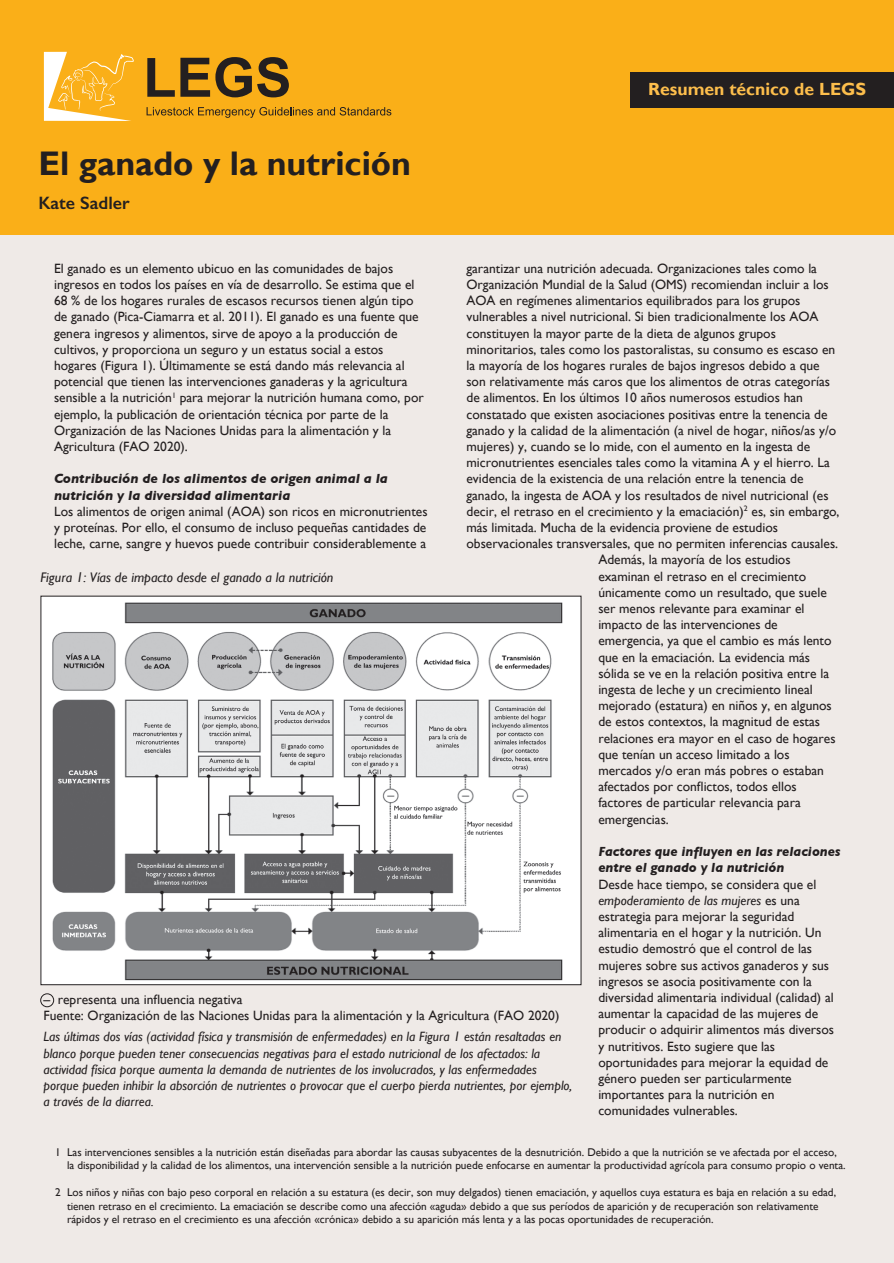
<style>
.page{position:relative;width:894px;height:1263px;background:#fff}
.page>*{position:absolute;margin:0;border:0;box-sizing:border-box;transform-origin:0 0}
.t1{font:700 34.05px "Gill Sans";color:#231f20}
.t2{font:600 18px "Gill Sans";color:#231f20}
.t3{font:700 17.55px "Gill Sans";color:#fdbe4c}
.t4{font:italic 13.8px "Gill Sans";color:#231f20}
.t5{font:13.5px/16.2px "Gill Sans";color:#231f20}
.t6{font:italic 13.5px/16.2px "Gill Sans";color:#231f20}
.t7{font:italic 700 13.5px/16.2px "Gill Sans";color:#231f20}
.t8{font:11.25px/13.5px "Gill Sans";color:#231f20}
.s1{font-style:italic}
</style>
<div class="page">
<div style="left:0;top:0;width:893px;height:1263px;background:#efeae7"></div>
<div style="left:0;top:0;width:893px;height:234px;background:#faaf18"></div>
<svg style="left:44px;top:52px;width:90px;height:69px"></svg>
<svg style="left:147px;top:57px;width:142px;height:40px"></svg>
<svg style="left:146px;top:107px;width:245px;height:11px"></svg>
<div style="left:630px;top:73px;width:263px;height:35px;background:#231f20"></div>
<div style="left:41px;top:596px;width:539px;height:388px;background:#fff"></div>
<img style="left:52px;top:602px;width:511px;height:379px">
<div style="left:40px;top:993px;width:14px;height:14px;border:1px solid #231f20;border-radius:50%"></div>
<h1 class="t1" style="left:38px;top:143px;width:374px">El ganado y la nutrición</h1>
<h2 class="t2" style="left:38px;top:191px;width:93px">Kate Sadler</h2>
<p class="t3" style="left:648px;top:79px;width:219px">Resumen técnico de LEGS</p>
<p class="t5" style="left:466px;top:260px;width:352px">garantizar una nutrición adecuada. Organizaciones tales como la</p>
<p class="t5" style="left:466px;top:276px;width:363px">Organización Mundial de la Salud (OMS) recomiendan incluir a los</p>
<p class="t5" style="left:466px;top:292px;width:335px">AOA en regímenes alimentarios equilibrados para los grupos</p>
<p class="t5" style="left:466px;top:308px;width:353px">vulnerables a nivel nutricional. Si bien tradicionalmente los AOA</p>
<p class="t5" style="left:466px;top:325px;width:311px">constituyen la mayor parte de la dieta de algunos grupos</p>
<p class="t5" style="left:466px;top:341px;width:370px">minoritarios, tales como los pastoralistas, su consumo es escaso en</p>
<p class="t5" style="left:466px;top:357px;width:354px">la mayoría de los hogares rurales de bajos ingresos debido a que</p>
<p class="t5" style="left:466px;top:373px;width:365px">son relativamente más caros que los alimentos de otras categorías</p>
<p class="t5" style="left:466px;top:389px;width:338px">de alimentos. En los últimos 10 años numerosos estudios han</p>
<p class="t5" style="left:466px;top:406px;width:362px">constatado que existen asociaciones positivas entre la tenencia de</p>
<p class="t5" style="left:466px;top:422px;width:371px">ganado y la calidad de la alimentación (a nivel de hogar, niños/as y/o</p>
<p class="t5" style="left:466px;top:438px;width:345px">mujeres) y, cuando se lo mide, con el aumento en la ingesta de</p>
<p class="t5" style="left:466px;top:454px;width:365px">micronutrientes esenciales tales como la vitamina A y el hierro. La</p>
<p class="t5" style="left:466px;top:470px;width:338px">evidencia de la existencia de una relación entre la tenencia de</p>
<p class="t5" style="left:466px;top:487px;width:363px">ganado, la ingesta de AOA y los resultados de nivel nutricional (es</p>
<p class="t5" style="left:466px;top:503px;width:374px">decir, el retraso en el crecimiento y la emaciación)<sup>2</sup> es, sin embargo,</p>
<p class="t5" style="left:466px;top:519px;width:313px">más limitada. Mucha de la evidencia proviene de estudios</p>
<p class="t5" style="left:466px;top:535px;width:373px">observacionales transversales, que no permiten inferencias causales.</p>
<p class="t5" style="left:598px;top:551px;width:194px">Además, la mayoría de los estudios</p>
<p class="t5" style="left:598px;top:568px;width:209px">examinan el retraso en el crecimiento</p>
<p class="t5" style="left:598px;top:584px;width:230px">únicamente como un resultado, que suele</p>
<p class="t5" style="left:598px;top:600px;width:207px">ser menos relevante para examinar el</p>
<p class="t5" style="left:598px;top:616px;width:181px">impacto de las intervenciones de</p>
<p class="t5" style="left:598px;top:632px;width:234px">emergencia, ya que el cambio es más lento</p>
<p class="t5" style="left:598px;top:649px;width:213px">que en la emaciación. La evidencia más</p>
<p class="t5" style="left:598px;top:665px;width:232px">sólida se ve en la relación positiva entre la</p>
<p class="t5" style="left:598px;top:681px;width:216px">ingesta de leche y un crecimiento lineal</p>
<p class="t5" style="left:598px;top:697px;width:235px">mejorado (estatura) en niños y, en algunos</p>
<p class="t5" style="left:598px;top:713px;width:223px">de estos contextos, la magnitud de estas</p>
<p class="t5" style="left:598px;top:730px;width:239px">relaciones era mayor en el caso de hogares</p>
<p class="t5" style="left:598px;top:746px;width:193px">que tenían un acceso limitado a los</p>
<p class="t5" style="left:598px;top:762px;width:227px">mercados y/o eran más pobres o estaban</p>
<p class="t5" style="left:598px;top:778px;width:200px">afectados por conflictos, todos ellos</p>
<p class="t5" style="left:598px;top:794px;width:204px">factores de particular relevancia para</p>
<p class="t5" style="left:598px;top:811px;width:72px">emergencias.</p>
<p class="t7" style="left:598px;top:843px;width:243px">Factores que influyen en las relaciones entre el ganado y la nutrición</p>
<p class="t5" style="left:598px;top:875px;width:237px">Desde hace tiempo, se considera que el <span class="s1">empoderamiento de las mujeres</span> es una estrategia para mejorar la seguridad alimentaria en el hogar y la nutrición. Un estudio demostró que el control de las mujeres sobre sus activos ganaderos y sus ingresos se asocia positivamente con la diversidad alimentaria individual (calidad) al aumentar la capacidad de las mujeres de producir o adquirir alimentos más diversos y nutritivos. Esto sugiere que las oportunidades para mejorar la equidad de género pueden ser particularmente importantes para la nutrición en comunidades vulnerables.</p>
<p class="t8" style="left:67px;top:1145px;width:779px;text-indent:-12px">1 Las intervenciones sensibles a la nutrición están diseñadas para abordar las causas subyacentes de la desnutrición. Debido a que la nutrición se ve afectada por el acceso, la disponibilidad y la calidad de los alimentos, una intervención sensible a la nutrición puede enfocarse en aumentar la productividad agrícola para consumo propio o venta.</p>
<p class="t8" style="left:67px;top:1185px;width:770px;text-indent:-12px">2 Los niños y niñas con bajo peso corporal en relación a su estatura (es decir, son muy delgados) tienen emaciación, y aquellos cuya estatura es baja en relación a su edad, tienen retraso en el crecimiento. La emaciación se describe como una afección «aguda» debido a que sus períodos de aparición y de recuperación son relativamente rápidos y el retraso en el crecimiento es una afección «crónica» debido a su aparición más lenta y a las pocas oportunidades de recuperación.</p>
<p class="t5" style="left:54px;top:260px;width:371px">El ganado es un elemento ubicuo en las comunidades de bajos ingresos en todos los países en vía de desarrollo. Se estima que el 68 % de los hogares rurales de escasos recursos tienen algún tipo de ganado (Pica-Ciamarra et al. 2011). El ganado es una fuente que genera ingresos y alimentos, sirve de apoyo a la producción de cultivos, y proporciona un seguro y un estatus social a estos hogares (Figura 1). Últimamente se está dando más relevancia al potencial que tienen las intervenciones ganaderas y la agricultura sensible a la nutrición<sup>1</sup> para mejorar la nutrición humana como, por ejemplo, la publicación de orientación técnica por parte de la Organización de las Naciones Unidas para la alimentación y la Agricultura (FAO 2020).</p>
<p class="t7" style="left:54px;top:470px;width:335px">Contribución de los alimentos de origen animal a la nutrición y la diversidad alimentaria</p>
<p class="t5" style="left:54px;top:503px;width:375px;text-align:justify">Los alimentos de origen animal (AOA) son ricos en micronutrientes y proteínas. Por ello, el consumo de incluso pequeñas cantidades de leche, carne, sangre y huevos puede contribuir considerablemente a</p>
<p class="t4" style="left:40px;top:569px;width:294px">Figura 1: Vías de impacto desde el ganado a la nutrición</p>
<p class="t5" style="left:44px;top:990px;width:517px">– representa una influencia negativa<br>Fuente: Organización de las Naciones Unidas para la alimentación y la Agricultura (FAO 2020)</p>
<p class="t6" style="left:44px;top:1028px;width:530px">Las últimas dos vías (actividad física y transmisión de enfermedades) en la Figura 1 están resaltadas en blanco porque pueden tener consecuencias negativas para el estado nutricional de los afectados: la actividad física porque aumenta la demanda de nutrientes de los involucrados, y las enfermedades porque pueden inhibir la absorción de nutrientes o provocar que el cuerpo pierda nutrientes, por ejemplo, a través de la diarrea.</p>
</div>
